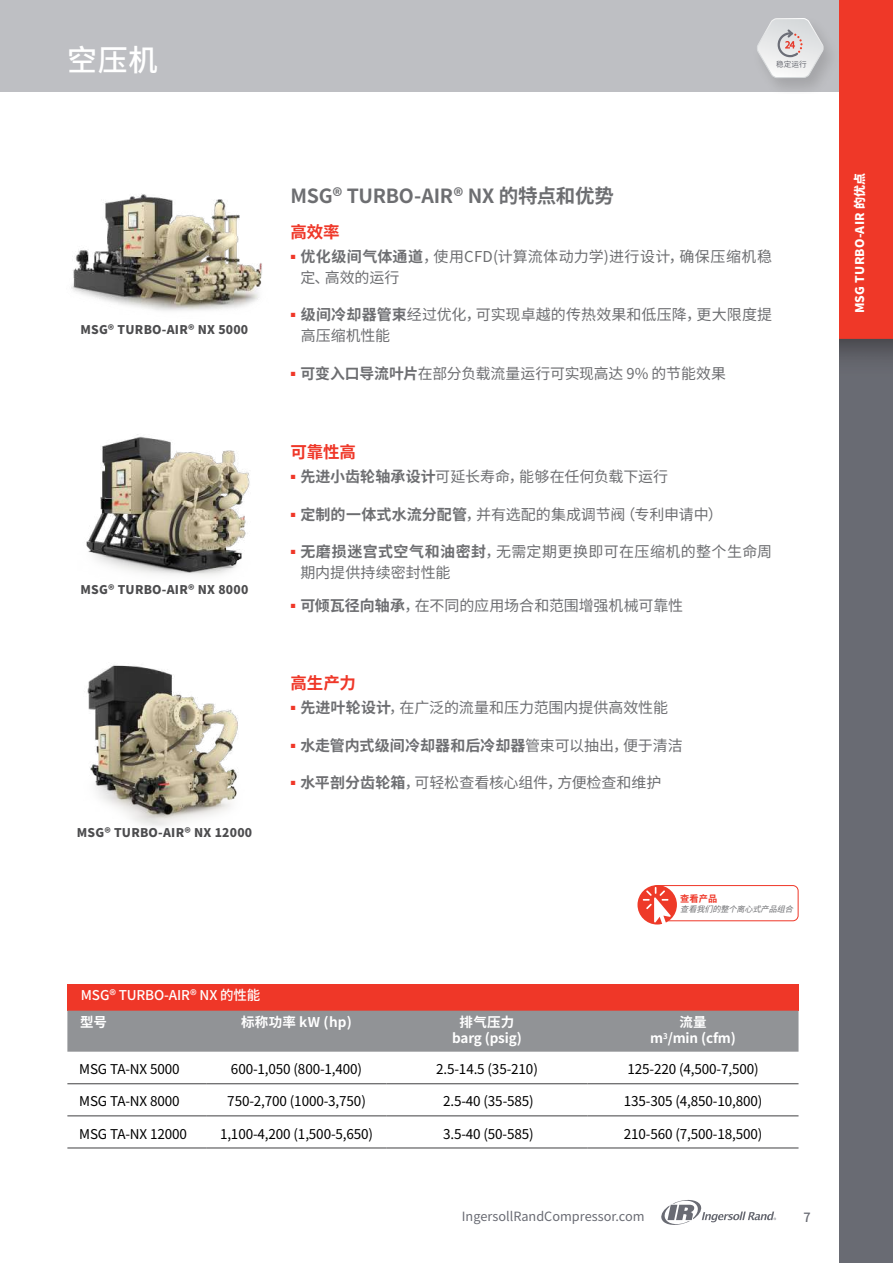
<style>
.page{position:relative;width:893px;height:1263px;background:#fff}
.page>*{position:absolute;margin:0;border:0;box-sizing:border-box;transform-origin:0 0}
.t1{font:500 30px "Noto Sans CJ Ksc";color:#fff}
.t2{font:700 19.5px "Noto Sans CJ Ksc";letter-spacing:-.015em;color:#6d6e71}
.t3{font:700 16.5px "Noto Sans CJ Ksc";letter-spacing:-.01em;color:#ef3728}
.t4{font:15px/21px "Noto Sans CJ Ksc";color:#6d6e71}
.t5{font:15px/21px "Noto Sans CJ Ksc";letter-spacing:.025em;color:#6d6e71}
.t6{font:15px/21px "Noto Sans CJ Ksc";letter-spacing:.02em;color:#6d6e71}
.t7{font:700 15px "Noto Sans CJ Ksc";letter-spacing:.005em;color:#6d6e71}
.t8{font:13.5px "Noto Sans CJ Ksc";letter-spacing:-.01em;color:#000}
.t9{font:700 13.5px/16.5px "Noto Sans CJ Ksc";letter-spacing:-.01em;color:#fff;text-align:center}
.t10{font:500 13.5px "Noto Sans CJ Ksc";letter-spacing:-.01em;color:#fff}
.t11{font:12.75px "Noto Sans CJ Ksc";color:#696b73}
.t12{font:500 12.75px "Noto Sans CJ Ksc";color:#696b73}
.t13{font:900 12px "Noto Sans CJ Ksc";letter-spacing:.02em;color:#4c4c4e}
.t14{font:900 12px "Noto Sans CJ Ksc";letter-spacing:.02em;color:#fff}
.t15{font:700 9.3px "Noto Sans CJ Ksc";color:#ef3728}
.t16{font:italic 8.1px "Noto Sans CJ Ksc";color:#6d6e71}
.t17{font:7.65px "Noto Sans Hans";color:#6a6c74}
.s1{font-weight:700}
.s2{font-weight:400}
</style>
<div class="page">
<div style="left:0;top:0;width:839px;height:92px;background:#bebfc3"></div>
<svg style="left:661px;top:1199px;width:115px;height:26px"></svg>
<img style="left:839px;top:0;width:54px;height:1263px">
<img style="left:748px;top:10px;width:97px;height:83px">
<svg style="left:755px;top:18px;width:70px;height:61px"></svg>
<img style="left:748px;top:3px;width:97px;height:5px">
<div style="left:67px;top:984px;width:731px;height:27px;background:#ef3728"></div>
<div style="left:67px;top:1011px;width:731px;height:41px;background:#919396"></div>
<hr style="left:67px;top:1083px;width:140px;height:1px;background:#404042">
<hr style="left:207px;top:1083px;width:179px;height:1px;background:#404042">
<hr style="left:386px;top:1083px;width:202px;height:1px;background:#404042">
<hr style="left:588px;top:1083px;width:210px;height:1px;background:#404042">
<hr style="left:67px;top:1115px;width:140px;height:1px;background:#404042">
<hr style="left:207px;top:1115px;width:179px;height:1px;background:#404042">
<hr style="left:386px;top:1115px;width:202px;height:1px;background:#404042">
<hr style="left:588px;top:1115px;width:210px;height:1px;background:#404042">
<hr style="left:67px;top:1147px;width:140px;height:1px;background:#404042">
<hr style="left:207px;top:1147px;width:179px;height:1px;background:#404042">
<hr style="left:386px;top:1147px;width:202px;height:1px;background:#404042">
<hr style="left:588px;top:1147px;width:210px;height:1px;background:#404042">
<img style="left:86px;top:434px;width:164px;height:142px">
<img style="left:87px;top:665px;width:151px;height:161px">
<img style="left:71px;top:194px;width:191px;height:117px">
<div style="left:652px;top:885px;width:147px;height:36px;border:1px solid #ef3728;border-radius:5px"></div>
<div style="left:637px;top:885px;width:40px;height:39px;background:#ee3a28;border-radius:50%"></div>
<svg style="left:643px;top:887px;width:28px;height:37px"></svg>
<h1 class="t1" style="left:67px;top:44px;width:92px">空压机</h1>
<p class="t17" style="left:776px;top:60px;width:32px">稳定运行</p>
<p class="t13" style="left:80px;top:323px;width:169px">MSG® TURBO-AIR® NX 5000</p>
<p class="t13" style="left:81px;top:582px;width:169px">MSG® TURBO-AIR® NX 8000</p>
<p class="t13" style="left:77px;top:825px;width:177px">MSG® TURBO-AIR® NX 12000</p>
<h2 class="t2" style="left:291px;top:184px;width:325px">MSG® TURBO-AIR® NX 的特点和优势</h2>
<p class="t3" style="left:291px;top:222px;width:51px">高效率</p>
<p class="t5" style="left:300px;top:246px;width:473px;text-indent:-10px"><sup>■</sup> <span class="s1">优化级间气体通道</span>，使用CFD(计算流体动力学)进行设计，确保压缩机稳定、高效的运行</p>
<p class="t4" style="left:301px;top:304px;width:473px;text-indent:-10px"><sup>■</sup> <span class="s1">级间冷却器管束</span>经过优化，可实现卓越的传热效果和低压降，更大限度提高压缩机性能</p>
<p class="t4" style="left:291px;top:363px;width:437px"><sup>■</sup> <span class="s1">可变入口导流叶片</span>在部分负载流量运行可实现高达 9% 的节能效果</p>
<p class="t3" style="left:291px;top:443px;width:67px">可靠性高</p>
<p class="t4" style="left:291px;top:466px;width:379px"><sup>■</sup> <span class="s1">先进小齿轮轴承设计</span>可延长寿命，能够在任何负载下运行</p>
<p class="t4" style="left:291px;top:504px;width:434px"><sup>■</sup> <span class="s1">定制的一体式水流分配管</span>，并有选配的集成调节阀（专利申请中）</p>
<p class="t6" style="left:300px;top:541px;width:473px;text-indent:-10px"><sup>■</sup> <span class="s1">无磨损迷宫式空气和油密封</span>，无需定期更换即可在压缩机的整个生命周期内提供持续密封性能</p>
<p class="t4" style="left:291px;top:595px;width:394px"><sup>■</sup> <span class="s1">可倾瓦径向轴承</span>，在不同的应用场合和范围增强机械可靠性</p>
<p class="t3" style="left:291px;top:674px;width:67px">高生产力</p>
<p class="t4" style="left:291px;top:698px;width:379px"><sup>■</sup> <span class="s1">先进叶轮设计</span>，在广泛的流量和压力范围内提供高效性能</p>
<p class="t7" style="left:291px;top:737px;width:394px"><sup>■</sup> 水走管内式级间冷却器和后冷却器<span class="s2">管束可以抽出，便于清洁</span></p>
<p class="t4" style="left:291px;top:773px;width:372px"><sup>■</sup> <span class="s1">水平剖分齿轮箱</span>，可轻松查看核心组件，方便检查和维护</p>
<p class="t15" style="left:680px;top:893px;width:38px">查看产品</p>
<p class="t16" style="left:680px;top:904px;width:119px">查看我们的整个离心式产品组合</p>
<p class="t10" style="left:81px;top:987px;width:181px">MSG® TURBO-AIR® NX 的性能</p>
<p class="t9" style="left:80px;top:1014px;width:28px">型号</p>
<p class="t9" style="left:241px;top:1014px;width:112px">标称功率 kW (hp)</p>
<p class="t9" style="left:452px;top:1014px;width:71px">排气压力barg (psig)</p>
<p class="t9" style="left:650px;top:1014px;width:87px">流量<br>m<sup>3</sup>/min (cfm)</p>
<p class="t8" style="left:79px;top:1062px;width:102px">MSG TA-NX 5000</p>
<p class="t8" style="left:231px;top:1062px;width:133px">600-1,050 (800-1,400)</p>
<p class="t8" style="left:436px;top:1062px;width:103px">2.5-14.5 (35-210)</p>
<p class="t8" style="left:627px;top:1062px;width:133px">125-220 (4,500-7,500)</p>
<p class="t8" style="left:79px;top:1094px;width:102px">MSG TA-NX 8000</p>
<p class="t8" style="left:227px;top:1094px;width:140px">750-2,700 (1000-3,750)</p>
<p class="t8" style="left:443px;top:1094px;width:92px">2.5-40 (35-585)</p>
<p class="t8" style="left:624px;top:1094px;width:140px">135-305 (4,850-10,800)</p>
<p class="t8" style="left:79px;top:1126px;width:109px">MSG TA-NX 12000</p>
<p class="t8" style="left:220px;top:1126px;width:155px">1,100-4,200 (1,500-5,650)</p>
<p class="t8" style="left:443px;top:1126px;width:92px">3.5-40 (50-585)</p>
<p class="t8" style="left:624px;top:1126px;width:140px">210-560 (7,500-18,500)</p>
<p class="t11" style="left:462px;top:1209px;width:184px">IngersollRandCompressor.com</p>
<p class="t12" style="left:803px;top:1210px;width:9px">7</p>
<p class="t14" style="left:853px;top:313px;width:142px;rotate:-90deg">MSG TURBO-AIR 的优点</p>
<p class="t14" style="left:853px;top:313px;width:99px;rotate:-90deg">小节标题位于此处</p>
</div>
